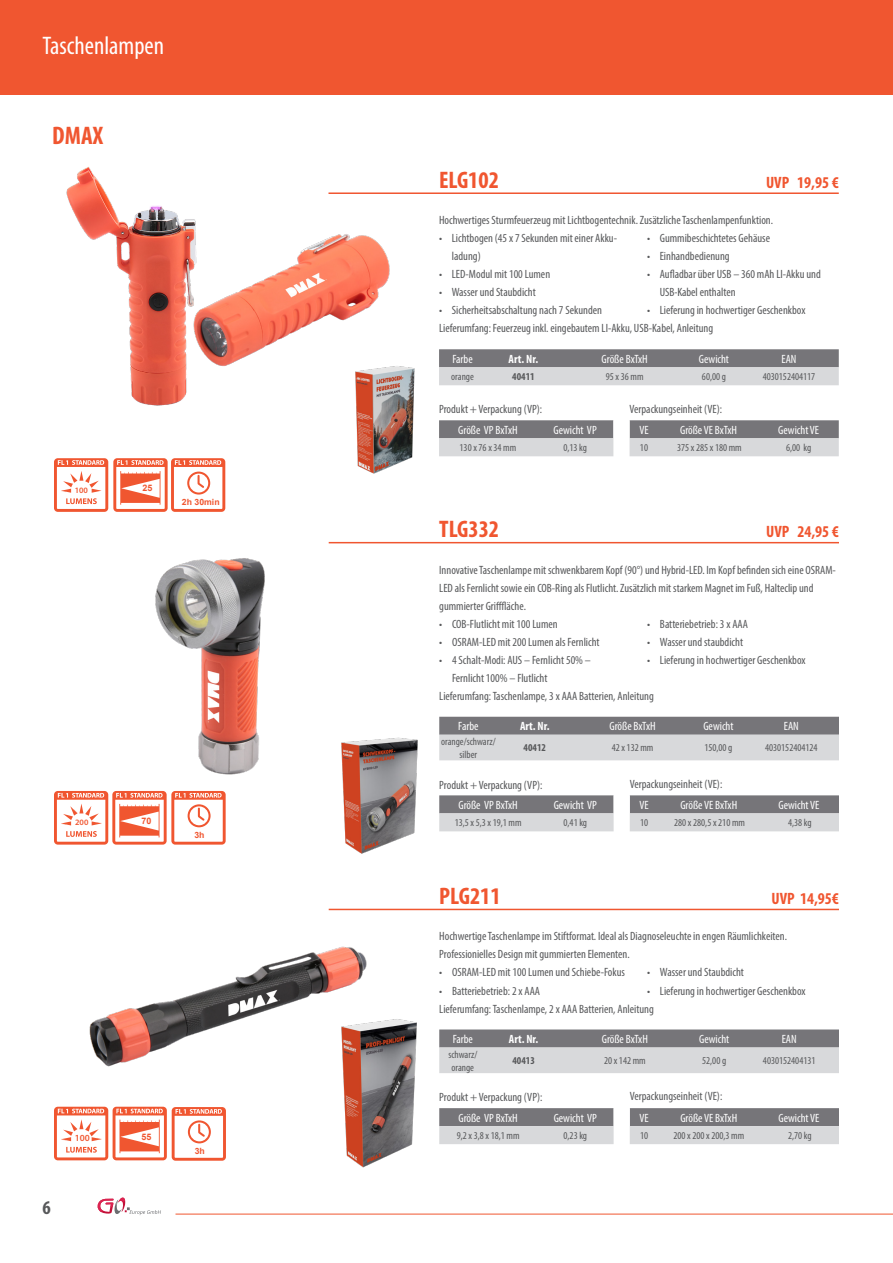
<style>
.page{position:relative;width:893px;height:1263px;background:#fff}
.page>*{position:absolute;margin:0;border:0;box-sizing:border-box;transform-origin:0 0}
.t1{font:condensed 25.5px "Myriad Pro";color:#fff}
.t2{font:700 condensed 25.5px "Myriad Pro";color:#f05630}
.t3{font:700 condensed 24px "Myriad Pro";color:#f05630}
.t4{font:700 condensed 19.5px "Myriad Pro";color:#57585a}
.t5{font:700 condensed 16.5px "Myriad Pro";color:#f05630}
.t6{font:condensed 12px/18px "Myriad Pro";color:#57585a}
.t7{font:condensed 12px "Myriad Pro";color:#fff}
.t8{font:700 condensed 12px "Myriad Pro";color:#fff}
.t9{font:condensed 12px "Myriad Pro";color:#4e5052}
.t10{font:condensed 10.5px/13.5px "Myriad Pro";color:#57585a;text-align:center}
.t11{font:700 condensed 10.5px "Myriad Pro";color:#57585a}
.t12{font:600 9.3px "Myriad Pro";color:#f05630}
.t13{font:700 9px "Arial";color:#f05630}
.t14{font:700 8.55px "Arial";color:#f05630}
.t15{font:600 8.25px "Myriad Pro";color:#f05630}
</style>
<div class="page">
<div style="left:0;top:0;width:893px;height:95px;background:#f05630"></div>
<hr style="left:176px;top:1214px;width:717px;height:1px;background:#f05630">
<svg style="left:97px;top:1197px;width:64px;height:18px"></svg>
<img style="left:66px;top:167px;width:121px;height:239px">
<img style="left:174px;top:213px;width:216px;height:179px">
<img style="left:155px;top:558px;width:110px;height:217px">
<hr style="left:329px;top:542px;width:510px;height:1px;background:#f05630">
<svg style="left:439px;top:717px;width:400px;height:43px;background:#b0b0b3"></svg>
<svg style="left:444px;top:795px;width:395px;height:36px;background:#ababae"></svg>
<img style="left:341px;top:727px;width:103px;height:127px">
<img style="left:89px;top:946px;width:278px;height:121px">
<hr style="left:329px;top:909px;width:510px;height:1px;background:#f05630">
<svg style="left:439px;top:1029px;width:400px;height:44px;background:#b1b1b4"></svg>
<svg style="left:439px;top:1108px;width:400px;height:36px;background:#ababae"></svg>
<img style="left:306px;top:1013px;width:111px;height:155px">
<svg style="left:54px;top:458px;width:171px;height:54px"></svg>
<svg style="left:54px;top:791px;width:172px;height:54px"></svg>
<svg style="left:54px;top:1107px;width:172px;height:54px"></svg>
<hr style="left:328px;top:192px;width:511px;height:2px;background:#f05630">
<svg style="left:439px;top:349px;width:400px;height:36px;background:#a7a7aa"></svg>
<svg style="left:449px;top:420px;width:390px;height:36px;background:#ababae"></svg>
<img style="left:324px;top:360px;width:125px;height:114px">
<h1 class="t1" style="left:43px;top:30px;width:123px">Taschenlampen</h1>
<h1 class="t2" style="left:52px;top:120px;width:52px">DMAX</h1>
<p class="t15" style="left:75px;top:485px;width:15px">100</p>
<p class="t13" style="left:142px;top:482px;width:11px">25</p>
<p class="t14" style="left:182px;top:496px;width:39px">2h 30min</p>
<p class="t15" style="left:75px;top:817px;width:15px">200</p>
<p class="t13" style="left:141px;top:815px;width:11px">70</p>
<p class="t14" style="left:194px;top:829px;width:12px">3h</p>
<h3 class="t4" style="left:43px;top:1195px;width:10px">6</h3>
<p class="t12" style="left:75px;top:1132px;width:17px">100</p>
<p class="t13" style="left:142px;top:1130px;width:11px">55</p>
<p class="t14" style="left:195px;top:1145px;width:12px">3h</p>
<h2 class="t3" style="left:439px;top:165px;width:61px">ELG102</h2>
<h3 class="t5" style="left:766px;top:172px;width:74px">UVP 19,95 €</h3>
<p class="t6" style="left:439px;top:211px;width:336px">Hochwertiges Sturmfeuerzeug mit Lichtbogentechnik. Zusätzliche Taschenlampenfunktion.</p>
<p class="t6" style="left:452px;top:229px;width:167px;text-indent:-13px">• Lichtbogen (45 x 7 Sekunden mit einer Akku&shy;ladung)</p>
<p class="t6" style="left:439px;top:265px;width:113px">• LED-Modul mit 100 Lumen</p>
<p class="t6" style="left:439px;top:283px;width:98px">• Wasser und Staubdicht</p>
<p class="t6" style="left:439px;top:301px;width:164px">• Sicherheitsabschaltung nach 7 Sekunden</p>
<p class="t6" style="left:647px;top:229px;width:125px">• Gummibeschichtetes Gehäuse</p>
<p class="t6" style="left:647px;top:247px;width:84px">• Einhandbedienung</p>
<p class="t6" style="left:660px;top:265px;width:163px;text-indent:-13px">• Aufladbar über USB – 360 mAh LI-Akku und<br>USB-Label enthalten</p>
<p class="t6" style="left:439px;top:301px;width:368px;text-indent:208px">• Lieferung in hochwertiger Geschenkbox<br>Lieferumfang: Feuerzeug inkl. eingebautem LI-Akku, USB-Kabel, Anleitung</p>
<p class="t7" style="left:452px;top:352px;width:22px">Farbe</p>
<p class="t8" style="left:509px;top:351px;width:31px">Art. Nr.</p>
<p class="t7" style="left:602px;top:352px;width:48px">Größe BxTxH</p>
<p class="t7" style="left:699px;top:352px;width:32px">Gewicht</p>
<p class="t7" style="left:781px;top:352px;width:17px">EAN</p>
<p class="t10" style="left:451px;top:370px;width:24px">orange</p>
<p class="t11" style="left:512px;top:370px;width:24px">40411</p>
<p class="t10" style="left:606px;top:370px;width:39px">95 x 36 mm</p>
<p class="t10" style="left:702px;top:370px;width:26px">60,00 g</p>
<p class="t10" style="left:763px;top:370px;width:54px">4030152404117</p>
<p class="t6" style="left:439px;top:400px;width:105px">Produkt + Verpackung (VP):</p>
<p class="t6" style="left:630px;top:399px;width:94px">Verpackungseinheit (VE):</p>
<p class="t7" style="left:458px;top:423px;width:61px">Größe VP BxTxH</p>
<p class="t7" style="left:553px;top:423px;width:45px">Gewicht VP</p>
<p class="t7" style="left:639px;top:423px;width:11px">VE</p>
<p class="t7" style="left:680px;top:423px;width:58px">Größe VE BxTxH</p>
<p class="t7" style="left:778px;top:423px;width:42px">Gewicht VE</p>
<p class="t10" style="left:460px;top:441px;width:58px">130 x 76 x 34 mm</p>
<p class="t10" style="left:563px;top:441px;width:25px">0,13 kg</p>
<p class="t10" style="left:640px;top:441px;width:10px">10</p>
<p class="t10" style="left:677px;top:441px;width:66px">375 x 285 x 180 mm</p>
<p class="t10" style="left:786px;top:441px;width:27px">6,00 kg</p>
<p class="t9" style="left:677px;top:285px;width:6px">K</p>
<h2 class="t3" style="left:439px;top:514px;width:61px">TLG332</h2>
<h3 class="t5" style="left:766px;top:522px;width:74px">UVP 24,95 €</h3>
<p class="t6" style="left:439px;top:561px;width:398px">Innovative Taschenlampe mit schwenkbarem Kopf (90°) und Hybrid-LED. Im Kopf befinden sich eine OSRAM-<br>LED als Fernlicht sowie ein COB-Ring als Flutlicht. Zusätzlich mit starkem Magnet im Fuß, Halteclip und gummierter Grifffläche.</p>
<p class="t6" style="left:439px;top:615px;width:120px">• COB-Flutlicht mit 100 Lumen</p>
<p class="t6" style="left:439px;top:633px;width:162px">• OSRAM-LED mit 200 Lumen als Fernlicht</p>
<p class="t6" style="left:452px;top:651px;width:140px;text-indent:-13px">• 4 Schalt-Modi: AUS – Fernlicht 50% –<br>Fernlicht 100% – Flutlicht</p>
<p class="t6" style="left:647px;top:615px;width:102px">• Batteriebetrieb: 3 x AAA</p>
<p class="t6" style="left:647px;top:633px;width:97px">• Wasser und staubdicht</p>
<p class="t6" style="left:647px;top:651px;width:160px">• Lieferung in hochwertiger Geschenkbox</p>
<p class="t6" style="left:439px;top:687px;width:216px">Lieferumfang: Taschenlampe, 3 x AAA Batterien, Anleitung</p>
<p class="t7" style="left:458px;top:719px;width:22px">Farbe</p>
<p class="t8" style="left:520px;top:719px;width:31px">Art. Nr.</p>
<p class="t7" style="left:609px;top:719px;width:48px">Größe BxTxH</p>
<p class="t7" style="left:703px;top:719px;width:32px">Gewicht</p>
<p class="t7" style="left:784px;top:719px;width:17px">EAN</p>
<p class="t10" style="left:441px;top:734px;width:56px">orange/schwarz/ silber</p>
<p class="t11" style="left:524px;top:741px;width:24px">40412</p>
<p class="t10" style="left:612px;top:741px;width:43px">42 x 132 mm</p>
<p class="t10" style="left:704px;top:741px;width:30px">150,00 g</p>
<p class="t10" style="left:765px;top:741px;width:54px">4030152404124</p>
<p class="t6" style="left:439px;top:775px;width:105px">Produkt + Verpackung (VP):</p>
<p class="t6" style="left:630px;top:774px;width:94px">Verpackungseinheit (VE):</p>
<p class="t7" style="left:458px;top:798px;width:61px">Größe VP BxTxH</p>
<p class="t7" style="left:554px;top:798px;width:45px">Gewicht VP</p>
<p class="t7" style="left:640px;top:798px;width:11px">VE</p>
<p class="t7" style="left:680px;top:798px;width:58px">Größe VE BxTxH</p>
<p class="t7" style="left:778px;top:798px;width:42px">Gewicht VE</p>
<p class="t10" style="left:455px;top:816px;width:68px">13,5 x 5,3 x 19,1 mm</p>
<p class="t10" style="left:564px;top:816px;width:25px">0,41 kg</p>
<p class="t10" style="left:640px;top:816px;width:10px">10</p>
<p class="t10" style="left:674px;top:816px;width:72px">280 x 280,5 x 210 mm</p>
<p class="t10" style="left:788px;top:816px;width:25px">4,38 kg</p>
<h2 class="t3" style="left:439px;top:881px;width:63px">PLG211</h2>
<h3 class="t5" style="left:771px;top:888px;width:69px">UVP 14,95€</h3>
<p class="t6" style="left:439px;top:927px;width:349px">Hochwertige Taschenlampe im Stiftformat. Ideal als Diagnoseleuchte in engen Räumlichkeiten.<br>Professionielles Design mit gummierten Elementen.</p>
<p class="t6" style="left:439px;top:963px;width:187px">• OSRAM-LED mit 100 Lumen und Schiebe-Fokus</p>
<p class="t6" style="left:439px;top:981px;width:102px">• Batteriebetrieb: 2 x AAA</p>
<p class="t6" style="left:647px;top:963px;width:98px">• Wasser und Staubdicht</p>
<p class="t6" style="left:439px;top:981px;width:368px;text-indent:208px">• Lieferung in hochwertiger Geschenkbox<br>Lieferumfang: Taschenlampe, 2 x AAA Batterien, Anleitung</p>
<p class="t7" style="left:453px;top:1032px;width:22px">Farbe</p>
<p class="t8" style="left:509px;top:1031px;width:31px">Art. Nr.</p>
<p class="t7" style="left:602px;top:1032px;width:48px">Größe BxTxH</p>
<p class="t7" style="left:699px;top:1032px;width:32px">Gewicht</p>
<p class="t7" style="left:782px;top:1032px;width:17px">EAN</p>
<p class="t10" style="left:448px;top:1047px;width:30px">schwarz/ orange</p>
<p class="t11" style="left:512px;top:1054px;width:24px">40413</p>
<p class="t10" style="left:604px;top:1054px;width:43px">20 x 142 mm</p>
<p class="t10" style="left:702px;top:1054px;width:26px">52,00 g</p>
<p class="t10" style="left:763px;top:1054px;width:54px">4030152404131</p>
<p class="t6" style="left:439px;top:1088px;width:105px">Produkt + Verpackung (VP):</p>
<p class="t6" style="left:630px;top:1087px;width:94px">Verpackungseinheit (VE):</p>
<p class="t7" style="left:458px;top:1110px;width:61px">Größe VP BxTxH</p>
<p class="t7" style="left:554px;top:1110px;width:45px">Gewicht VP</p>
<p class="t7" style="left:640px;top:1110px;width:11px">VE</p>
<p class="t7" style="left:680px;top:1110px;width:58px">Größe VE BxTxH</p>
<p class="t7" style="left:778px;top:1110px;width:42px">Gewicht VE</p>
<p class="t10" style="left:457px;top:1129px;width:64px">9,2 x 3,8 x 18,1 mm</p>
<p class="t10" style="left:564px;top:1129px;width:25px">0,23 kg</p>
<p class="t10" style="left:640px;top:1129px;width:10px">10</p>
<p class="t10" style="left:673px;top:1129px;width:72px">200 x 200 x 200,3 mm</p>
<p class="t10" style="left:788px;top:1129px;width:25px">2,70 kg</p>
</div>
